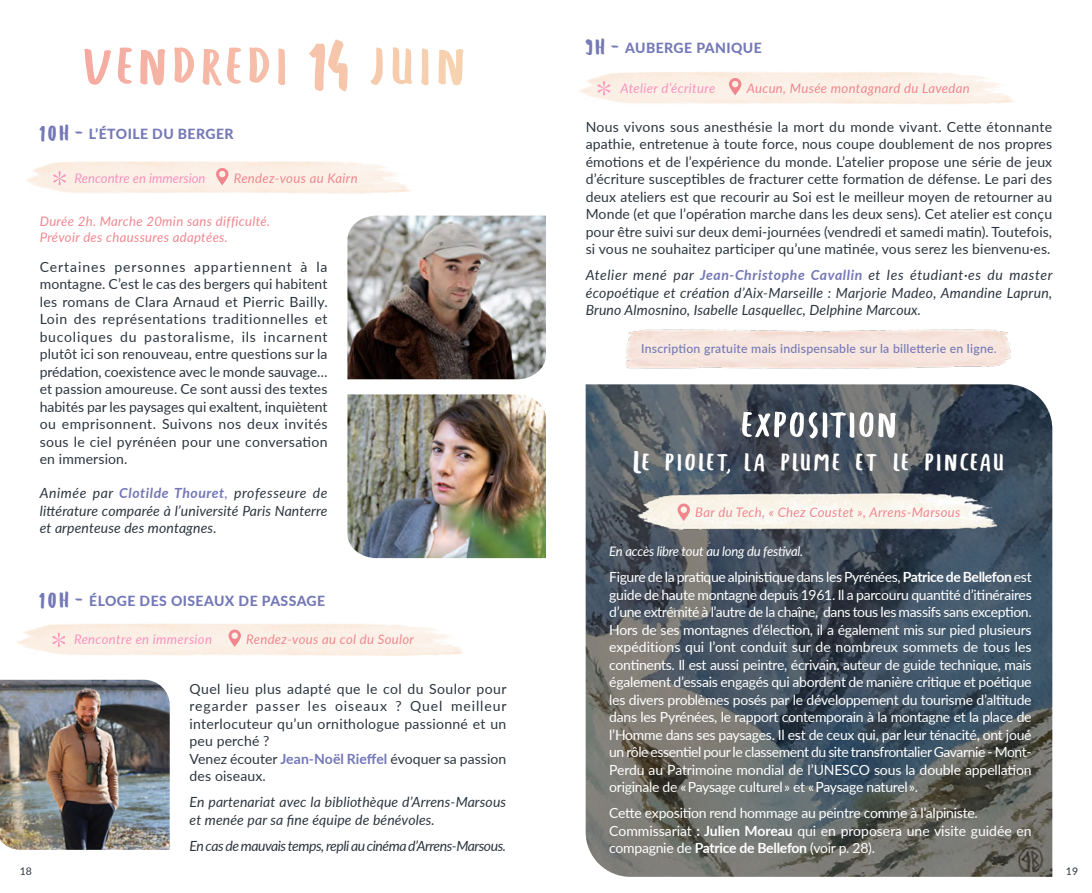
<style>
.page{position:relative;width:1092px;height:893px;background:#fff}
.page>*{position:absolute;margin:0;border:0;box-sizing:border-box;transform-origin:0 0}
.t1{font:52.5px "FREETAPE";letter-spacing:.03em;color:#fff}
.t2{font:43.75px "FREETAPE";letter-spacing:-.01em;color:#fff}
.t3{font:14px/17.5px "Lato";letter-spacing:.02em;color:#2c353f;text-align:justify}
.t4{font:14px/17.5px "Lato";letter-spacing:-.02em;color:#fff;text-align:justify}
.t5{font:italic 14px/17.5px "Lato";letter-spacing:.01em;color:#2c353f;text-align:justify}
.t6{font:800 14px "Lato";letter-spacing:.03em;color:#7478b7}
.t7{font:italic 14px "Lato";letter-spacing:-.03em;color:#2c353f}
.t8{font:italic 13.12px/15.8px "Lato";letter-spacing:.025em;color:#f0878f}
.t9{font:italic 13.12px "Lato";letter-spacing:.02em;color:#f993c0}
.t10{font:italic 13.12px "Lato";letter-spacing:-.02em;color:#fff}
.t11{font:italic 13.12px "Lato";color:#f993c0}
.t12{font:500 12.25px "Lato";letter-spacing:.02em;color:#7478b7}
.t13{font:10.5px "Lato";color:#2c353f}
.s1{font-family:"Hand Originals";font-weight:400;font-size:9.62px}
.s2{font-weight:700;color:#7478b7}
.s3{color:#7478b7}
.s4{font-weight:700}
</style>
<div class="page">
<svg style="left:53px;top:171px;width:13px;height:14px"></svg>
<svg style="left:215px;top:168px;width:13px;height:17px"></svg>
<svg style="left:309px;top:40px;width:38px;height:51px"></svg>
<img style="left:347px;top:216px;width:199px;height:163px">
<img style="left:347px;top:394px;width:199px;height:164px">
<img style="left:0;top:680px;width:170px;height:170px">
<svg style="left:52px;top:633px;width:13px;height:14px"></svg>
<svg style="left:227px;top:629px;width:14px;height:18px"></svg>
<svg style="left:597px;top:81px;width:13px;height:14px"></svg>
<svg style="left:727px;top:78px;width:14px;height:17px"></svg>
<svg style="left:585px;top:384px;width:467px;height:493px;background:#535c63"></svg>
<img style="left:636px;top:493px;width:365px;height:40px">
<svg style="left:676px;top:503px;width:14px;height:18px"></svg>
<img style="left:625px;top:329px;width:386px;height:40px">
<svg style="left:726px;top:468px;width:4px;height:6px"></svg>
<p class="t6" style="left:40px;top:123px;width:195px"><span class="s1">1 0 H -</span> L’ÉTOILE DU BERGER</p>
<p class="t11" style="left:74px;top:169px;width:133px">Rencontre en immersion</p>
<p class="t8" style="left:234px;top:170px;width:125px">Rendez-vous au Kairn</p>
<p class="t8" style="left:40px;top:213px;width:232px">Durée 2h. Marche 20min sans difficulté.<br>Prévoir des chaussures adaptées.</p>
<p class="t3" style="left:40px;top:257px;width:289px">Certaines personnes appartiennent à la montagne. C’est le cas des bergers qui habitent les romans de Clara Arnaud et Pierric Bailly.<br>Loin des représentations traditionnelles et bucoliques du pastoralisme, ils incarnent plutôt ici son renouveau, entre questions sur la prédation, coexistence avec le monde sauvage… et passion amoureuse. Ce sont aussi des textes habités par les paysages qui exaltent, inquiètent ou emprisonnent. Suivons nos deux invités sous le ciel pyrénéen pour une conversation en immersion.</p>
<p class="t5" style="left:40px;top:484px;width:289px">Animée par <span class="s2">Clotilde Thouret</span><span class="s3">,</span> professeure de littérature comparée à l’université Paris Nanterre et arpenteuse des montagnes.</p>
<p class="t6" style="left:40px;top:590px;width:287px"><span class="s1">1 0 H -</span> ÉLOGE DES OISEAUX DE PASSAGE</p>
<p class="t9" style="left:74px;top:630px;width:139px">Rencontre en immersion</p>
<p class="t8" style="left:246px;top:631px;width:169px">Rendez-vous au col du Soulor</p>
<p class="t3" style="left:189px;top:679px;width:318px;text-align:left">Quel lieu plus adapté que le col du Soulor pour regarder passer les oiseaux ? Quel meilleur interlocuteur qu’un ornithologue passionné et un peu perché ?<br>Venez écouter <span class="s2">Jean-Noël Rieffel</span> évoquer sa passion des oiseaux.</p>
<p class="t5" style="left:189px;top:793px;width:318px">En partenariat avec la bibliothèque d’Arrens-Marsous et menée par sa fine équipe de bénévoles.</p>
<p class="t7" style="left:189px;top:836px;width:318px">En cas de mauvais temps, repli au cinéma d’Arrens-Marsous.</p>
<p class="t6" style="left:585px;top:38px;width:177px"><span class="s1">9 H -</span> AUBERGE PANIQUE</p>
<p class="t9" style="left:620px;top:79px;width:96px">Atelier d’écriture</p>
<p class="t8" style="left:746px;top:80px;width:224px">Aucun, Musée montagnard du Lavedan</p>
<p class="t3" style="left:585px;top:117px;width:468px">Nous vivons sous anesthésie la mort du monde vivant. Cette étonnante apathie, entretenue à toute force, nous coupe doublement de nos propres émotions et de l’expérience du monde. L’atelier propose une série de jeux d’écriture susceptibles de fracturer cette formation de défense. Le pari des deux ateliers est que recourir au Soi est le meilleur moyen de retourner au Monde (et que l’opération marche dans les deux sens). Cet atelier est conçu pour être suivi sur deux demi-journées (vendredi et samedi matin). Toutefois, si vous ne souhaitez participer qu’une matinée, vous serez les bienvenu·es.</p>
<p class="t5" style="left:585px;top:266px;width:468px">Atelier mené par <span class="s2">Jean-Christophe Cavallin</span> et les étudiant·es du master écopoétique et création d’Aix-Marseille : Marjorie Madeo, Amandine Laprun, Bruno Almosnino, Isabelle Lasquellec, Delphine Marcoux.</p>
<p class="t12" style="left:641px;top:340px;width:357px">Inscription gratuite mais indispensable sur la billetterie en ligne.</p>
<h1 class="t1" style="left:741px;top:390px;width:157px">EXPOSITION</h1>
<h2 class="t2" style="left:632px;top:433px;width:374px">Le piolet la plume et le pinceau</h2>
<p class="t8" style="left:695px;top:504px;width:266px">Bar du Tech, « Chez Coustet », Arrens-Marsous</p>
<p class="t10" style="left:609px;top:542px;width:195px">En accès libre tout au long du festival.</p>
<p class="t4" style="left:609px;top:568px;width:424px">Figure de la pratique alpinistique dans les Pyrénées, <span class="s4">Patrice de Bellefon</span> est guide de haute montagne depuis 1961. Il a parcouru quantité d’itinéraires d’une extrémité à l’autre de la chaîne, dans tous les massifs sans exception.<br>Hors de ses montagnes d’élection, il a également mis sur pied plusieurs expéditions qui l’ont conduit sur de nombreux sommets de tous les continents. Il est aussi peintre, écrivain, auteur de guide technique, mais également d’essais engagés qui abordent de manière critique et poétique les divers problèmes posés par le développement du tourisme d’altitude dans les Pyrénées, le rapport contemporain à la montagne et la place de l’Homme dans ses paysages. Il est de ceux qui, par leur ténacité, ont joué un rôle essentiel pour le classement du site transfrontalier Gavarnie - Mont-Perdu au Patrimoine mondial de l’UNESCO sous la double appellation originale de « Paysage culturel » et « Paysage naturel ».</p>
<p class="t4" style="left:609px;top:804px;width:424px;text-align:left">Cette exposition rend hommage au peintre comme à l’alpiniste.<br>Commissariat <span class="s4">: Julien Moreau</span> qui en proposera une visite guidée en compagnie de <span class="s4">Patrice de Bellefon</span> (voir p. 28).</p>
<p class="t13" style="left:20px;top:864px;width:14px">18</p>
<p class="t13" style="left:1065px;top:864px;width:14px">19</p>
</div>
